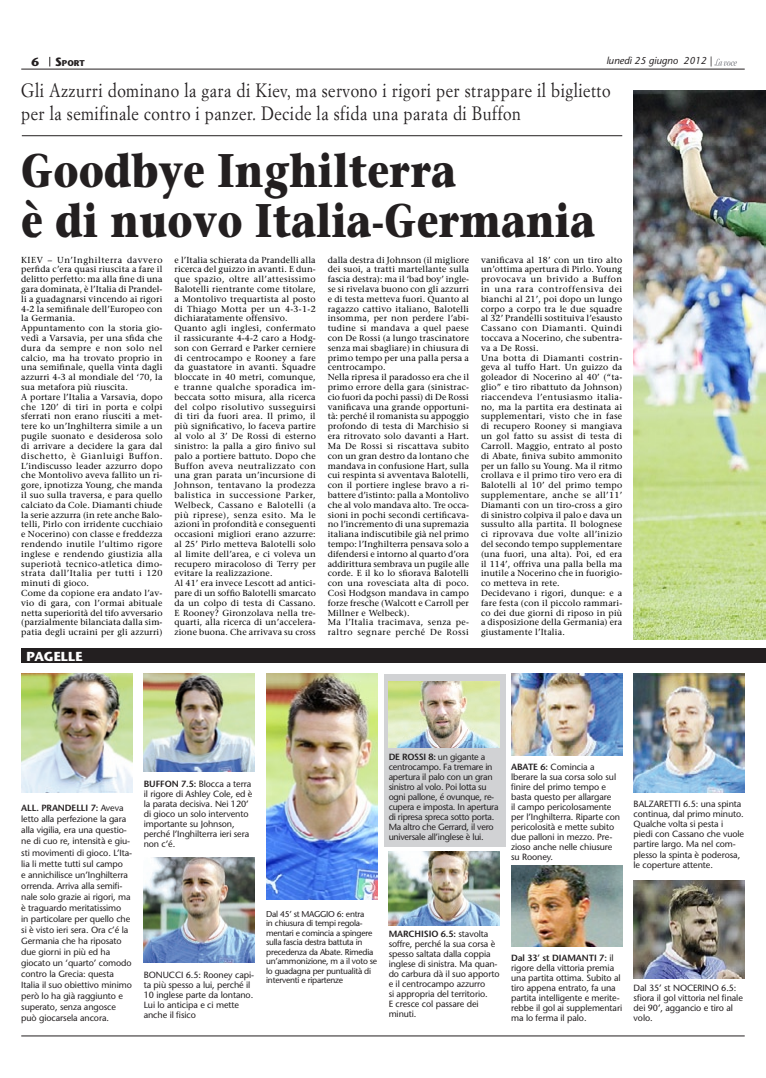
<style>
.page{position:relative;width:766px;height:1078px;background:#fff}
.page>*{position:absolute;margin:0;border:0;box-sizing:border-box;transform-origin:0 0}
.t1{font:700 47px "Stone Serif";color:#231f20;scale:.83 1}
.t2{font:19px/23px "Simoncini Garamond";letter-spacing:.03em;color:#231f20;scale:.86 1}
.t3{font:700 13px "Stone Sans";color:#fff}
.t4{font:700 12px "Stone Sans";color:#231f20}
.t5{font:italic 10px "Stone Sans";color:#231f20}
.t6{font:9px/10px "Stone Sans";letter-spacing:-.01em;color:#231f20}
.t7{font:9px/10px "Stone Sans";letter-spacing:-.03em;color:#231f20}
.t8{font:8.7px/9.8px "Stone Serif";letter-spacing:.02em;color:#000;text-align:justify}
.t9{font:8.7px/9.8px "Stone Serif";letter-spacing:.05em;color:#000}
.t10{font:8.5px/9.5px "Stone Sans";letter-spacing:-.03em;color:#231f20}
.t11{font:700 8.4px "Stone Sans";color:#231f20}
.s1{font-size:12px}
.s2{font-weight:600}
</style>
<div class="page">
<div style="left:384px;top:673px;width:121px;height:173px;background:#d1d2d4"></div>
<hr style="left:21px;top:69px;width:723px;height:1px;background:#231f20">
<svg style="left:714px;top:59px;width:22px;height:7px"></svg>
<hr style="left:21px;top:1035px;width:723px;height:1px;background:#231f20">
<hr style="left:22px;top:135px;width:600px;height:1px;background:#231f20">
<img style="left:633px;top:90px;width:132px;height:549px">
<div style="left:21px;top:648px;width:744px;height:14px;background:#231f20"></div>
<img style="left:21px;top:673px;width:111px;height:118px">
<img style="left:144px;top:673px;width:111px;height:98px">
<img style="left:388px;top:681px;width:111px;height:66px">
<img style="left:388px;top:851px;width:111px;height:74px">
<img style="left:633px;top:673px;width:111px;height:119px">
<img style="left:511px;top:865px;width:111px;height:81px">
<img style="left:511px;top:673px;width:111px;height:82px">
<img style="left:144px;top:857px;width:111px;height:105px">
<img style="left:266px;top:673px;width:111px;height:226px">
<img style="left:633px;top:880px;width:111px;height:98px">
<p class="t4" style="left:32px;top:54px;width:9px">6</p>
<p class="t11" style="left:55px;top:58px;width:31px"><span class="s1">S</span>port</p>
<p class="t5" style="left:606px;top:55px;width:107px">lunedì 25 giugno 2012 |</p>
<p class="t2" style="left:21px;top:78px;width:686px">Gli Azzurri dominano la gara di Kiev, ma servono i rigori per strappare il biglietto per la semifinale contro i panzer. Decide la sfida una parata di Buffon</p>
<p class="t1" style="left:21px;top:141px;width:525px">Goodbye Inghilterra</p>
<p class="t1" style="left:21px;top:191px;width:692px">è di nuovo Italia-Germania</p>
<p class="t8" style="left:21px;top:254px;width:143px">KIEV – Un’Inghilterra davvero perfida c’era quasi riuscita a fare il delitto perfetto: ma alla fine di una gara dominata, è l’Italia di Prandel&shy;li a guadagnarsi vincendo ai rigori 4-2 la semifinale dell’Europeo con la Germania.</p>
<p class="t8" style="left:21px;top:323px;width:143px">Appuntamento con la storia gio&shy;vedì a Varsavia, per una sfida che dura da sempre e non solo nel calcio, ma ha trovato proprio in una semifinale, quella vinta dagli azzurri 4-3 al mondiale del ‘70, la sua metafora più riuscita.</p>
<p class="t8" style="left:21px;top:392px;width:143px">A portare l’Italia a Varsavia, dopo che 120’ di tiri in porta e colpi sferrati non erano riusciti a met&shy;tere ko un’Inghilterra simile a un pugile suonato e desiderosa solo di arrivare a decidere la gara dal dischetto, è Gianluigi Buffon.<br>L’indiscusso leader azzurro dopo che Montolivo aveva fallito un ri&shy;gore, ipnotizza Young, che manda il suo sulla traversa, e para quello calciato da Cole. Diamanti chiude la serie azzurra (in rete anche Balo&shy;telli, Pirlo con irridente cucchiaio e Nocerino) con classe e freddezza rendendo inutile l’ultimo rigore inglese e rendendo giustizia alla superiotà tecnico-atletica dimo&shy;strata dall’Italia per tutti i 120 minuti di gioco.</p>
<p class="t8" style="left:21px;top:588px;width:143px">Come da copione era andato l’av&shy;vio di gara, con l’ormai abituale netta superiorità del tifo avversario (parzialmente bilanciata dalla sim&shy;patia degli ucraini per gli azzurri)</p>
<p class="t8" style="left:174px;top:254px;width:143px">e l’Italia schierata da Prandelli alla ricerca del guizzo in avanti. E dun&shy;que spazio, oltre all’attesissimo Balotelli rientrante come titolare, a Montolivo trequartista al posto di Thiago Motta per un 4-3-1-2 dichiaratamente offensivo.</p>
<p class="t8" style="left:174px;top:323px;width:143px">Quanto agli inglesi, confermato il rassicurante 4-4-2 caro a Hodg&shy;son con Gerrard e Parker cerniere di centrocampo e Rooney a fare da guastatore in avanti. Squadre bloccate in 40 metri, comunque, e tranne qualche sporadica im&shy;beccata sotto misura, alla ricerca del colpo risolutivo susseguirsi di tiri da fuori area. Il primo, il più significativo, lo faceva partire al volo al 3’ De Rossi di esterno sinistro: la palla a giro finivo sul palo a portiere battuto. Dopo che Buffon aveva neutralizzato con una gran parata un’incursione di Johnson, tentavano la prodezza balistica in successione Parker, Welbeck, Cassano e Balotelli (a più riprese), senza esito. Ma le azioni in profondità e conseguenti occasioni migliori erano azzurre: al 25’ Pirlo metteva Balotelli solo al limite dell’area, e ci voleva un recupero miracoloso di Terry per evitare la realizzazione.</p>
<p class="t8" style="left:174px;top:578px;width:143px">Al 41’ era invece Lescott ad antici&shy;pare di un soffio Balotelli smarcato da un colpo di testa di Cassano.<br>E Rooney? Gironzolava nella tre&shy;quarti, alla ricerca di un’accelera&shy;zione buona. Che arrivava su cross</p>
<p class="t8" style="left:327px;top:254px;width:143px">dalla destra di Johnson (il migliore dei suoi, a tratti martellante sulla fascia destra): ma il ‘bad boy’ ingle&shy;se si rivelava buono con gli azzurri e di testa metteva fuori. Quanto al ragazzo cattivo italiano, Balotelli insomma, per non perdere l’abi&shy;tudine si mandava a quel paese con De Rossi (a lungo trascinatore senza mai sbagliare) in chiusura di primo tempo per una palla persa a centrocampo.</p>
<p class="t8" style="left:327px;top:372px;width:143px">Nella ripresa il paradosso era che il primo errore della gara (sinistrac&shy;cio fuori da pochi passi) di De Rossi vanificava una grande opportuni&shy;tà: perché il romanista su appoggio profondo di testa di Marchisio si era ritrovato solo davanti a Hart.<br>Ma De Rossi si riscattava subito con un gran destro da lontano che mandava in confusione Hart, sulla cui respinta si avventava Balotelli, con il portiere inglese bravo a ri&shy;battere d’istinto: palla a Montolivo che al volo mandava alto. Tre occa&shy;sioni in pochi secondi certificava&shy;no l’incremento di una supremazia italiana indiscutibile già nel primo tempo: l’Inghilterra pensava solo a difendersi e intorno al quarto d’ora addirittura sembrava un pugile alle corde. E il ko lo sfiorava Balotelli con una rovesciata alta di poco.<br>Così Hodgson mandava in campo forze fresche (Walcott e Carroll per Millner e Welbeck).</p>
<p class="t9" style="left:327px;top:617px;width:143px">Ma l’Italia tracimava, senza pe&shy;raltro segnare perché De Rossi</p>
<p class="t8" style="left:481px;top:254px;width:143px">vanificava al 18’ con un tiro alto un’ottima apertura di Pirlo. Young provocava un brivido a Buffon in una rara controffensiva dei bianchi al 21’, poi dopo un lungo corpo a corpo tra le due squadre al 32’ Prandelli sostituiva l’esausto Cassano con Diamanti. Quindi toccava a Nocerino, che subentra&shy;va a De Rossi.</p>
<p class="t8" style="left:481px;top:352px;width:143px">Una botta di Diamanti costrin&shy;geva al tuffo Hart. Un guizzo da goleador di Nocerino al 40’ (“ta&shy;glio” e tiro ribattuto da Johnson) riaccendeva l’entusiasmo italia&shy;no, ma la partita era destinata ai supplementari, visto che in fase di recupero Rooney si mangiava un gol fatto su assist di testa di Carroll. Maggio, entrato al posto di Abate, finiva subito ammonito per un fallo su Young. Ma il ritmo crollava e il primo tiro vero era di Balotelli al 10’ del primo tempo supplementare, anche se all’11’ Diamanti con un tiro-cross a giro di sinistro colpiva il palo e dava un sussulto alla partita. Il bolognese ci riprovava due volte all’inizio del secondo tempo supplementare (una fuori, una alta). Poi, ed era il 114’, offriva una palla bella ma inutile a Nocerino che in fuorigio&shy;co metteva in rete.</p>
<p class="t8" style="left:481px;top:588px;width:143px">Decidevano i rigori, dunque: e a fare festa (con il piccolo rammari&shy;co dei due giorni di riposo in più a disposizione della Germania) era giustamente l’Italia.</p>
<p class="t3" style="left:27px;top:648px;width:57px">PAGELLE</p>
<p class="t6" style="left:21px;top:802px;width:112px;line-height:11px"><span class="s2">ALL. PRANDELLI 7:</span> Aveva letto alla perfezione la gara alla vigilia, era una questio&shy;ne di cuo re, intensità e giu&shy;sti movimenti di gioco. L’Ita&shy;lia li mette tutti sul campo<br>e annichilisce un’Inghilterra orrenda. Arriva alla semifi&shy;nale solo grazie ai rigori, ma è traguardo meritatissimo<br>in particolare per quello che si è visto ieri sera. Ora c’é la<br>Germania che ha riposato due giorni in più ed ha giocato un ‘quarto’ comodo contro la Grecia: questa<br>Italia il suo obiettivo minimo però lo ha già raggiunto e superato, senza angosce può giocarsela ancora.</p>
<p class="t6" style="left:144px;top:778px;width:110px"><span class="s2">BUFFON 7.5:</span> Blocca a terra il rigore di Ashley Cole, ed è la parata decisiva. Nei 120’ di gioco un solo intervento importante su Johnson, perché l’Inghilterra ieri sera non c’é.</p>
<p class="t6" style="left:144px;top:969px;width:112px">BONUCCI 6.5: Rooney capi&shy;ta più spesso a lui, perché il<br>10 inglese parte da lontano.<br>Lui lo anticipa e ci mette anche il fisico</p>
<p class="t7" style="left:388px;top:751px;width:111px"><span class="s2">DE ROSSI 8:</span> un gigante a centrocampo. Fa tremare in apertura il palo con un gran sinistro al volo. Poi lotta su ogni pallone, é ovunque, re&shy;cupera e imposta. In apertura di ripresa spreca sotto porta.<br>Ma altro che Gerrard, il vero universale all’inglese è lui.</p>
<p class="t6" style="left:511px;top:761px;width:110px"><span class="s2">ABATE 6:</span> Comincia a lberare la sua corsa solo sul finire del primo tempo e basta questo per allargare<br>il campo pericolosamente per l’Inghilterra. Riparte con pericolosità e mette subito due palloni in mezzo. Pre&shy;zioso anche nelle chiusure su Rooney.</p>
<p class="t6" style="left:633px;top:799px;width:112px">BALZARETTI 6.5: una spinta continua, dal primo minuto.<br>Qualche volta si pesta i piedi con Cassano che vuole partire largo. Ma nel com&shy;plesso la spinta è poderosa, le coperture attente.</p>
<p class="t10" style="left:266px;top:908px;width:113px">Dal 45’ st MAGGIO 6: entra<br>in chiusura di tempi regola&shy;mentari e comincia a spingere sulla fascia destra battuta in precedenza da Abate. Rimedia un’ammonizione, m a il voto se lo guadagna per puntualità di interventi e ripartenze</p>
<p class="t6" style="left:388px;top:928px;width:112px"><span class="s2">MARCHISIO 6.5:</span> stavolta soffre, perché la sua corsa è spesso saltata dalla coppia inglese di sinistra. Ma quan&shy;do carbura dà il suo apporto e il centrocampo azzurro<br>si appropria del territorio.<br>E cresce col passare dei minuti.</p>
<p class="t6" style="left:511px;top:952px;width:113px"><span class="s2">Dal 33’ st DIAMANTI 7:</span> il rigore della vittoria premia una partita ottima. Subito al tiro appena entrato, fa una partita intelligente e merite&shy;rebbe il gol ai supplementari ma lo ferma il palo.</p>
<p class="t6" style="left:633px;top:982px;width:111px">Dal 35’ st NOCERINO 6.5: sfiora il gol vittoria nel finale dei 90’, aggancio e tiro al volo.</p>
</div>
